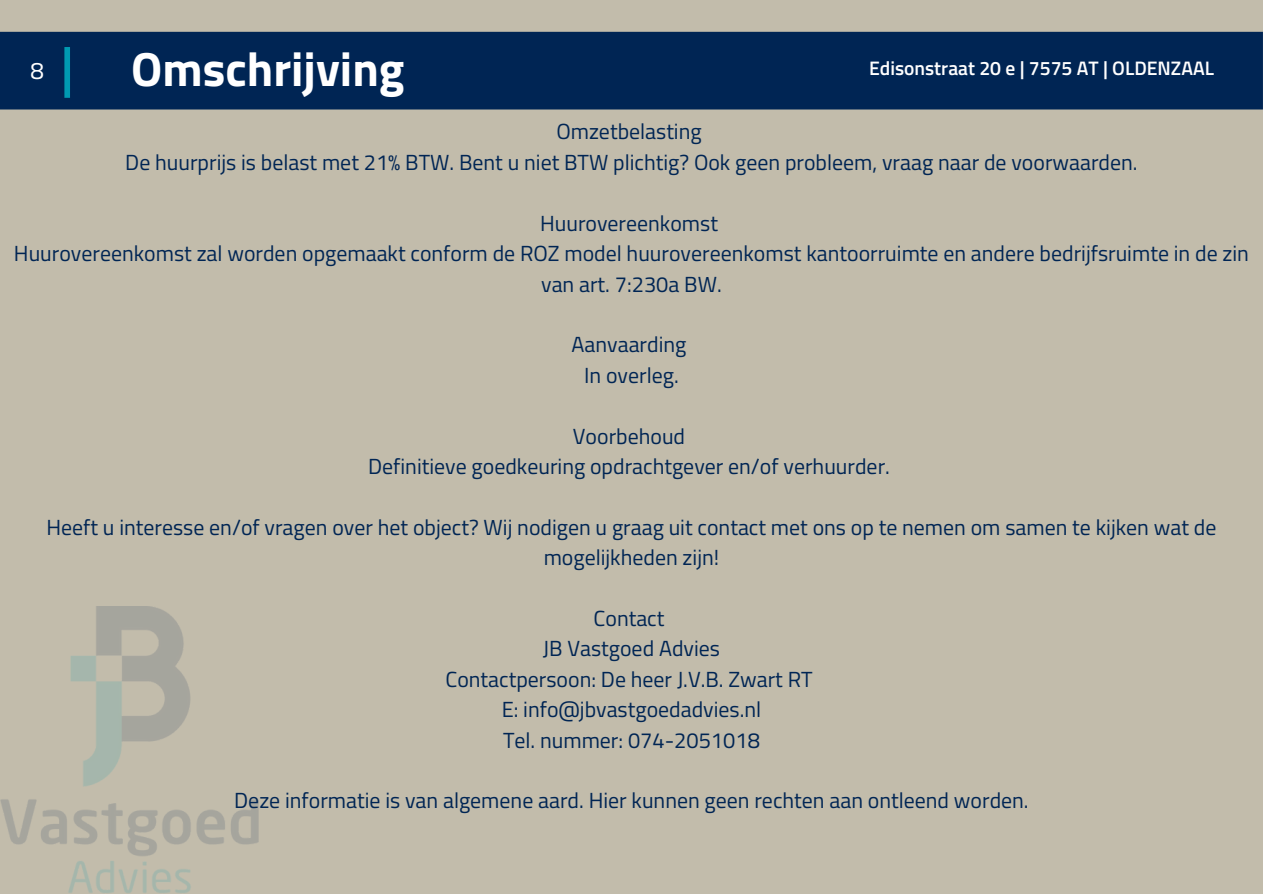
<style>
.page{position:relative;width:1263px;height:894px;background:#fff}
.page>*{position:absolute;margin:0;border:0;box-sizing:border-box;transform-origin:0 0}
.t1{font:700 48px "Titillium Web";color:#fff}
.t2{font:24px "Titillium Web";color:#fff}
.t3{font:21.9px/30.3px "Titillium Web";color:#002554;text-align:center}
.t4{font:600 19.5px "Titillium Web";color:#fff}
</style>
<div class="page">
<div style="left:0;top:0;width:1263px;height:893px;background:#c2bcab"></div>
<div style="left:0;top:32px;width:1263px;height:77px;background:#002554"></div>
<div style="left:64px;top:47px;width:6px;height:51px;background:#009ab2"></div>
<img style="left:0;top:606px;width:259px;height:287px">
<p class="t2" style="left:30px;top:52px;width:15px">8</p>
<p class="t1" style="left:131px;top:31px;width:275px">Omschrijving</p>
<p class="t4" style="left:869px;top:53px;width:346px">Edisonstraat 20 e | 7575 AT | OLDENZAAL</p>
<h1 class="t3" style="left:125px;top:116px;width:1014px">Omzetbelasting<br>De huurprijs is belast met 21% BTW. Bent u niet BTW plichtig? Ook geen probleem, vraag naar de voorwaarden.</h1>
<p class="t3" style="left:14px;top:207px;width:1236px">Huurovereenkomst<br>Huurovereenkomst zal worden opgemaakt conform de ROZ model huurovereenkomst kantoorruimte en andere bedrijfsruimte in de zin van art. 7:230a BW.</p>
<h2 class="t3" style="left:572px;top:329px;width:116px">Aanvaarding<br>In overleg.</h2>
<h2 class="t3" style="left:368px;top:420px;width:523px">Voorbehoud<br>Definitieve goedkeuring opdrachtgever en/of verhuurder.</h2>
<h2 class="t3" style="left:46px;top:511px;width:1171px">Heeft u interesse en/of vragen over het object? Wij nodigen u graag uit contact met ons op te nemen om samen te kijken wat de mogelijkheden zijn!</h2>
<h2 class="t3" style="left:445px;top:602px;width:369px">Contact<br>JB Vastgoed Advies<br>Contactpersoon: De heer J.V.B. Zwart RT<br>E: info@jbvastgoedadvies.nl<br>Tel. nummer: 074-2051018</h2>
<h2 class="t3" style="left:234px;top:784px;width:796px">Deze informatie is van algemene aard. Hier kunnen geen rechten aan ontleend worden.</h2>
</div>
